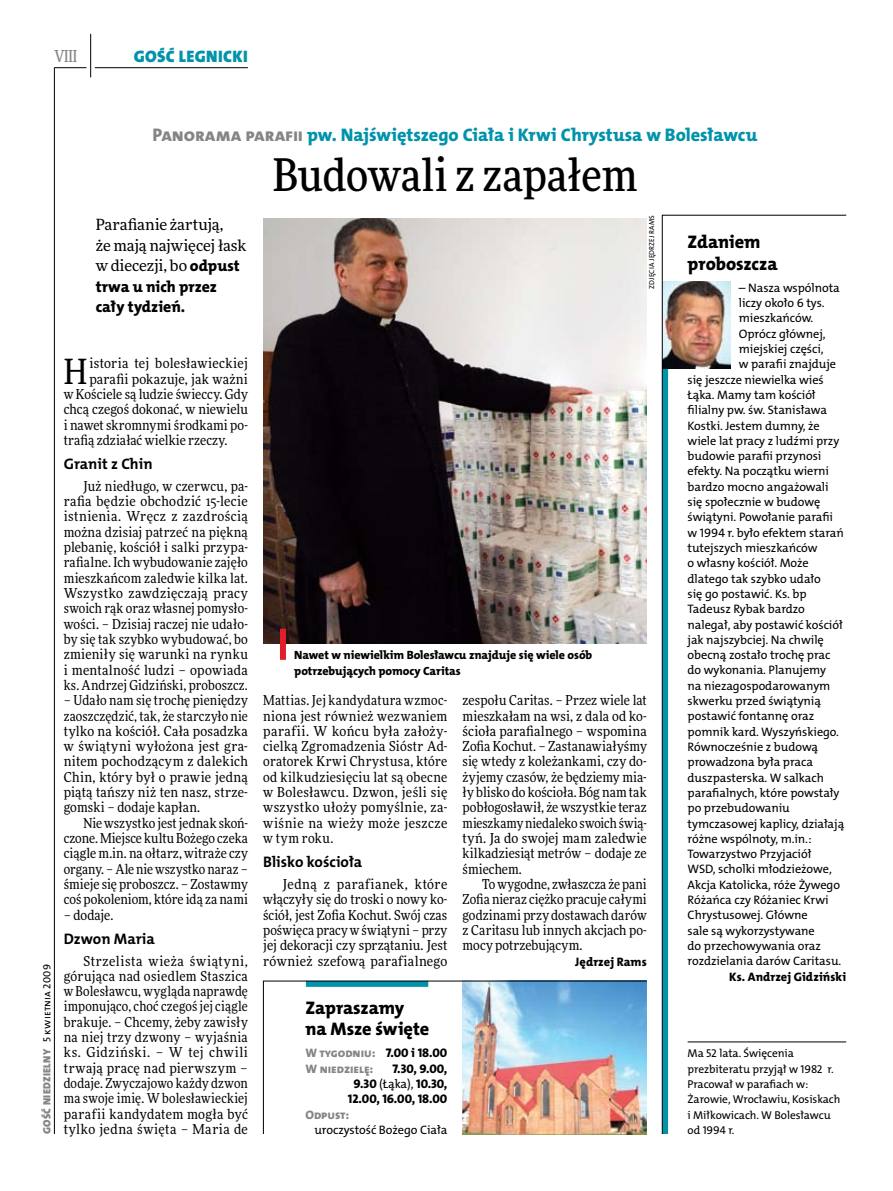
<style>
.page{position:relative;width:893px;height:1191px;background:#fff}
.page>*{position:absolute;margin:0;border:0;box-sizing:border-box;transform-origin:0 0}
.t1{font:500 45px "Freeday Narrow";color:#000}
.t2{font:34.8px "Freeday Narrow News";color:#000}
.t3{font:18.3px "The Mix HP8 Ex Bld";letter-spacing:-.005em;color:#0093aa}
.t4{font:18.3px/21.6px "The Mix HP8 Ex Bld";letter-spacing:.01em;color:#000}
.t5{font:16.65px "The Mix HP9 Blk";letter-spacing:.02em;color:#0093aa}
.t6{font:500 16.5px "Freeday Narrow";color:#858486;scale:.9 1}
.t7{font:15.75px/20.4px "The Mix HP8 Ex Bld";letter-spacing:.01em;color:#000}
.t8{font:15.45px/20.4px "Freeday News";letter-spacing:-.005em;color:#000}
.t9{font:15.3px "The Mix HP7 Bld";color:#000}
.t10{font:13.65px/15.3px "Freeday Narrow News";letter-spacing:.015em;color:#000;text-align:justify}
.t11{font:12.6px/15.3px "The Mix HP8 Ex Bld";letter-spacing:-.005em;color:#000;text-align:right}
.t12{font:12.3px "The Mix HP5 Plain";letter-spacing:-.005em;color:#000}
.t13{font:12.3px/15.3px "The Mix HP8 Ex Bld";letter-spacing:-.005em;color:#858486}
.t14{font:12.3px "The Mix HP8 Ex Bld";letter-spacing:.01em;color:#000}
.t15{font:12px/15.3px "The Mix HP8 Ex Bld";letter-spacing:-.005em;color:#000}
.t16{font:11.4px/15.3px "The Mix HP5 Plain";letter-spacing:-.005em;color:#000}
.t17{font:10.5px "The Mix HP9 Blk";letter-spacing:.025em;color:#858486}
.t18{font:7.2px "The Mix HP5 Plain";letter-spacing:.015em;color:#000}
.s1{font-family:"The Mix HP5 Plain";color:#000}
.s2{color:#858486}
.s3{font-family:"The Mix HP8 Ex Bld";font-size:15.75px}
.s4{font-size:12.6px;color:#000}
.s5{font-family:"The Mix HP5 Plain";font-size:12.3px}
</style>
<div class="page">
<hr style="left:54px;top:67px;width:1px;height:1067px;background:#000">
<hr style="left:90px;top:34px;width:1px;height:43px;background:#000">
<hr style="left:54px;top:67px;width:32px;height:1px;background:#000">
<hr style="left:95px;top:67px;width:153px;height:1px;background:#000">
<svg style="left:662px;top:215px;width:185px;height:919px"></svg>
<img style="left:263px;top:980px;width:384px;height:154px">
<img style="left:263px;top:218px;width:384px;height:426px">
<div style="left:280px;top:628px;width:6px;height:32px;background:#df1f2a"></div>
<p class="t6" style="left:54px;top:46px;width:27px">VIII</p>
<p class="t5" style="left:134px;top:46px;width:115px">GOŚĆ LEGN ICKI</p>
<p class="t17" style="left:40px;top:1134px;width:171px;rotate:-90deg">GOŚĆ NIEDZIELNY <span class="s1">5 kwietnia 2009</span></p>
<h3 class="t3" style="left:153px;top:123px;width:606px"><span class="s2">Panorama parafii</span> pw. Najświętszego Ciała i Krwi Chrystusa w Bolesławcu</h3>
<h1 class="t1" style="left:273px;top:147px;width:366px">Budowali z zapałem</h1>
<p class="t18" style="left:647px;top:288px;width:75px;rotate:-90deg">zdjęcia Jędrzej Rams</p>
<p class="t8" style="left:96px;top:214px;width:152px">Parafianie żartują,<br>że mają najwięcej łask w diecezji, bo <span class="s3">odpust</span></p>
<p class="t7" style="left:96px;top:276px;width:123px">trwa u nich przez cały tydzień.</p>
<h3 class="t4" style="left:688px;top:231px;width:92px">Zdaniem proboszcza</h3>
<p class="t12" style="left:739px;top:280px;width:102px">– N asza wspólnota</p>
<p class="t12" style="left:739px;top:295px;width:87px">liczy około 6 tys.</p>
<p class="t12" style="left:739px;top:310px;width:76px">mieszkańców.</p>
<p class="t12" style="left:739px;top:326px;width:88px">Oprócz głównej,</p>
<p class="t12" style="left:739px;top:341px;width:86px">miejskiej części,</p>
<p class="t12" style="left:739px;top:356px;width:99px">w parafii znajduje</p>
<p class="t12" style="left:688px;top:371px;width:138px">się jeszcze niewielka wieś</p>
<p class="t12" style="left:688px;top:387px;width:130px">Łąka. Mamy tam kościół</p>
<p class="t12" style="left:688px;top:402px;width:141px">filialny pw. św. Stanisława</p>
<p class="t12" style="left:688px;top:417px;width:134px">Kostki. Jestem dumny, że</p>
<p class="t12" style="left:688px;top:433px;width:153px">wiele lat pracy z ludźmi przy</p>
<p class="t12" style="left:688px;top:448px;width:135px">budowie parafii przynosi</p>
<p class="t12" style="left:688px;top:463px;width:143px">efekty. N a początku wierni</p>
<p class="t12" style="left:688px;top:479px;width:143px">bardzo mocno angażowali</p>
<p class="t12" style="left:688px;top:494px;width:134px">się społecznie w budowę</p>
<p class="t12" style="left:688px;top:509px;width:147px">świątyni. Powołanie parafii</p>
<p class="t12" style="left:688px;top:524px;width:158px">w 1994 r. było efektem starań</p>
<p class="t12" style="left:688px;top:540px;width:132px">tutejszych mieszkańców</p>
<p class="t12" style="left:688px;top:555px;width:123px">o własny kościół. Może</p>
<p class="t12" style="left:688px;top:570px;width:135px">dlatego tak szybko udało</p>
<p class="t12" style="left:688px;top:586px;width:120px">się go postawić. Ks. bp</p>
<p class="t12" style="left:688px;top:601px;width:119px">Tadeusz Rybak bardzo</p>
<p class="t12" style="left:688px;top:616px;width:157px">nalegał, aby postawić kościół</p>
<p class="t12" style="left:688px;top:632px;width:138px">jak najszybciej. N a chwilę</p>
<p class="t12" style="left:688px;top:647px;width:144px">obecną zostało trochę prac</p>
<p class="t12" style="left:688px;top:662px;width:140px">do wykonania. Planujemy</p>
<p class="t12" style="left:688px;top:677px;width:144px">na niezagospodarowanym</p>
<p class="t12" style="left:688px;top:693px;width:135px">skwerku przed świątynią</p>
<p class="t12" style="left:688px;top:708px;width:128px">postawić fontannę oraz</p>
<p class="t12" style="left:688px;top:723px;width:153px">pomnik kard. Wyszyńskiego.</p>
<p class="t12" style="left:688px;top:739px;width:132px">Równocześnie z budową</p>
<p class="t12" style="left:688px;top:754px;width:127px">prowadzona była praca</p>
<p class="t12" style="left:688px;top:769px;width:138px">duszpasterska. W salkach</p>
<p class="t12" style="left:688px;top:785px;width:153px">parafialnych, które powstały</p>
<p class="t12" style="left:688px;top:800px;width:104px">po przebudowaniu</p>
<p class="t12" style="left:688px;top:815px;width:158px">tymczasowej kaplicy, działają</p>
<p class="t12" style="left:688px;top:830px;width:125px">różne wspólnoty, m.in.:</p>
<p class="t12" style="left:688px;top:846px;width:125px">Towarzystwo Przyjaciół</p>
<p class="t12" style="left:688px;top:861px;width:146px">WSD, scholki młodzieżowe,</p>
<p class="t12" style="left:688px;top:876px;width:154px">Akcja Katolicka, róże Żywego</p>
<p class="t12" style="left:688px;top:892px;width:142px">Różańca czy Różaniec Krwi</p>
<p class="t12" style="left:688px;top:907px;width:122px">Chrystusowej. Główne</p>
<p class="t12" style="left:688px;top:922px;width:129px">sale są wykorzystywane</p>
<p class="t12" style="left:688px;top:938px;width:135px">do przechowywania oraz</p>
<p class="t12" style="left:688px;top:953px;width:155px">rozdzielania darów Caritasu.</p>
<p class="t14" style="left:729px;top:968px;width:118px">Ks. Andrzej Gidziński</p>
<h2 class="t2" style="left:64px;top:350px;width:25px">H</h2>
<p class="t10" style="left:89px;top:356px;width:160px">istoria tej bolesławieckiej</p>
<p class="t10" style="left:89px;top:371px;width:160px">parafii pokazuje, jak ważni</p>
<p class="t10" style="left:64px;top:386px;width:186px">w Kościele są ludzie świeccy. Gdy</p>
<p class="t10" style="left:64px;top:401px;width:186px">chcą czegoś dokonać, w niewielu</p>
<p class="t10" style="left:64px;top:417px;width:186px">i nawet skromnymi środkami po-</p>
<p class="t10" style="left:64px;top:432px;width:165px">trafią zdziałać wielkie rzeczy.</p>
<p class="t9" style="left:64px;top:454px;width:90px">Granit z Chin</p>
<p class="t10" style="left:64px;top:478px;width:186px;text-indent:20px">Już niedługo, w czerwcu, pa&shy;rafia będzie obchodzić 15-lecie istnienia. Wręcz z zazdrością można dzisiaj patrzeć na piękną plebanię, kościół i salki przypa&shy;rafialne. Ich wybudowanie zajęło mieszkańcom zaledwie kilka lat.<br>Wszystko zawdzięczają pracy swoich rąk oraz własnej pomysło&shy;wości. – Dzisiaj raczej nie udało&shy;by się tak szybko wybudować, bo zmieniły się warunki na rynku i mentalność ludzi – opowiada ks. Andrzej Gidziński, proboszcz.</p>
<p class="t10" style="left:64px;top:692px;width:186px">– Udało nam się trochę pieniędzy zaoszczędzić, tak, że starczyło nie tylko na kościół. Cała posadzka w świątyni wyłożona jest gra&shy;nitem pochodzącym z dalekich Chin, który był o prawie jedną piątą tańszy niż ten nasz, strze&shy;gomski – dodaje kapłan.</p>
<p class="t10" style="left:64px;top:815px;width:186px;text-indent:20px">Nie wszystko jest jednak skoń&shy;czone. Miejsce kultu Bożego czeka ciągle m.in. na ołtarz, witraże czy organy. – Ale nie wszystko naraz – śmieje się proboszcz. – Zostawmy coś pokoleniom, które idą za nami</p>
<p class="t10" style="left:64px;top:907px;width:51px">– dodaje.</p>
<p class="t9" style="left:64px;top:928px;width:93px">Dzwon Maria</p>
<p class="t10" style="left:64px;top:953px;width:186px;text-indent:20px">Strzelista wieża świątyni, górująca nad osiedlem Staszica w Bolesławcu, wygląda naprawdę imponująco, choć czegoś jej ciągle brakuje. – Chcemy, żeby zawisły na niej trzy dzwony – wyjaśnia ks. Gidziński. – W tej chwili trwają pracę nad pierwszym – dodaje. Zwyczajowo każdy dzwon ma swoje imię. W bolesławieckiej parafii kandydatem mogła być tylko jedna święta – Maria de</p>
<p class="t15" style="left:294px;top:647px;width:300px">Nawet w niewielkim Bolesławcu znajduje się wiele osób potrzebujących pomocy Caritas</p>
<p class="t10" style="left:263px;top:692px;width:186px">Mattias. Jej kandydatura wzmoc&shy;niona jest również wezwaniem parafii. W końcu była założy&shy;cielką Zgromadzenia Sióstr Ad&shy;oratorek Krwi Chrystusa, które od kilkudziesięciu lat są obecne w Bolesławcu. Dzwon, jeśli się wszystko ułoży pomyślnie, za&shy;wiśnie na wieży może jeszcze w tym roku.</p>
<p class="t9" style="left:263px;top:852px;width:100px">Blisko kościoła</p>
<p class="t10" style="left:263px;top:876px;width:186px;text-indent:20px">Jedną z parafianek, które włączyły się do troski o nowy ko&shy;ściół, jest Zofia Kochut. Swój czas poświęca pracy w świątyni – przy jej dekoracji czy sprzątaniu. Jest również szefową parafialnego</p>
<p class="t10" style="left:463px;top:692px;width:186px">zespołu Caritas. – Przez wiele lat mieszkałam na wsi, z dala od ko&shy;ścioła parafialnego – wspomina Zofia Kochut. – Zastanawiałyśmy się wtedy z koleżankami, czy do&shy;żyjemy czasów, że będziemy mia&shy;ły blisko do kościoła. Bóg nam tak pobłogosławił, że wszystkie teraz mieszkamy niedaleko swoich świą&shy;tyń. Ja do swojej mam zaledwie kilkadziesiąt metrów – dodaje ze śmiechem.</p>
<p class="t10" style="left:463px;top:876px;width:186px;text-indent:20px">To wygodne, zwłaszcza że pani Zofia nieraz ciężko pracuje całymi godzinami przy dostawach darów z Caritasu lub innych akcjach po&shy;mocy potrzebującym.</p>
<p class="t14" style="left:575px;top:953px;width:73px">Jędrzej Rams</p>
<h3 class="t4" style="left:305px;top:997px;width:125px">Zapraszamy na Msze święte</h3>
<p class="t13" style="left:305px;top:1045px;width:143px">W tygodniu: <span class="s4">7.00 i 18.00<br></span>W niedzielę:</p>
<p class="t16" style="left:688px;top:1046px;width:154px">Ma 52 lata. Święcenia prezbiteratu przyjął w 1982 r.<br>Pracował w parafiach w:<br>Żarowie, Wrocławiu, Kosiskach i Miłkowicach. W Bolesławcu od 1994 r.</p>
<p class="t11" style="left:348px;top:1061px;width:101px">7.30, 9.00,<br>9.30 <span class="s5">(Łąka),</span> 10.30,<br>12.00, 16.00, 18.00</p>
<p class="t13" style="left:305px;top:1107px;width:45px">Odpust:</p>
<p class="t12" style="left:314px;top:1122px;width:134px">uroczystość Bożego Ciała</p>
</div>
